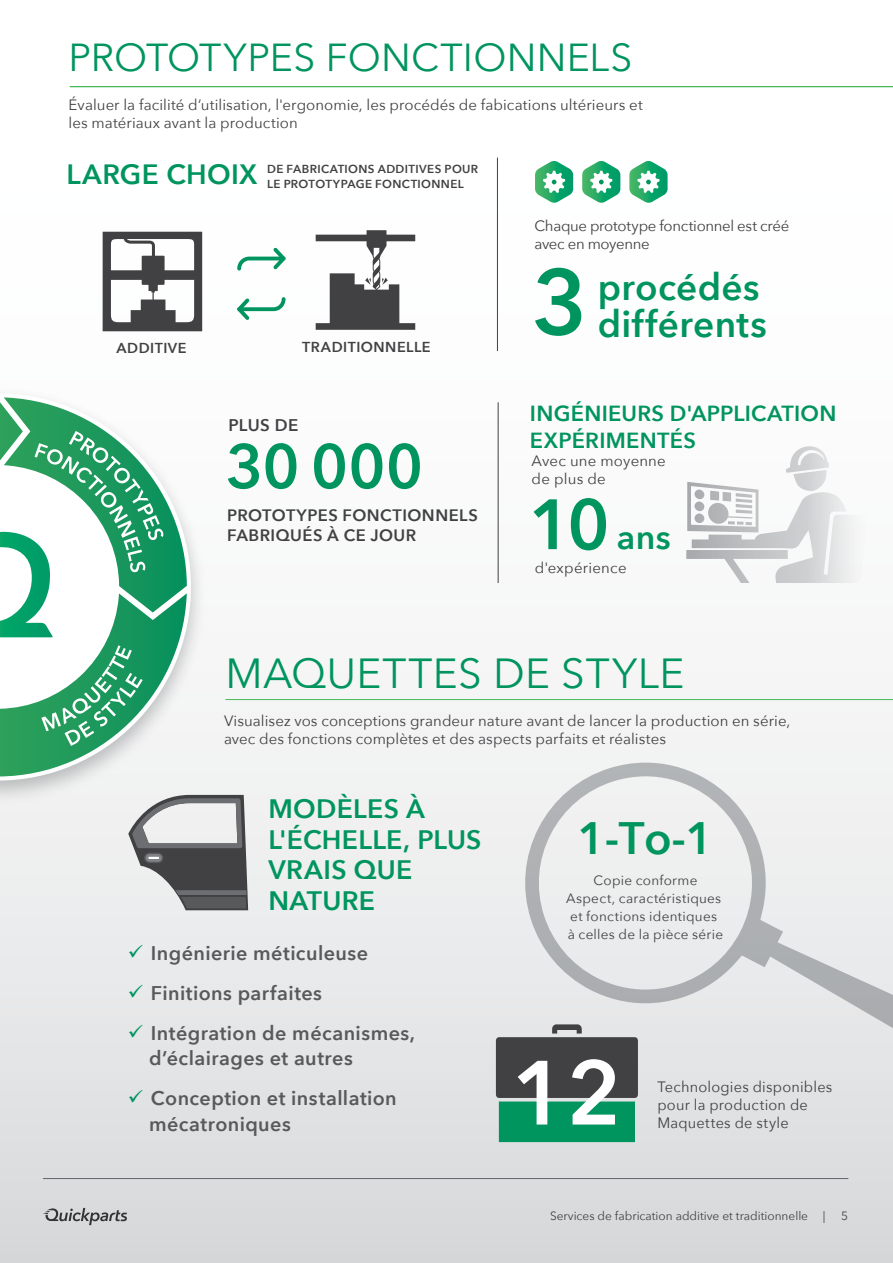
<style>
.page{position:relative;width:893px;height:1263px;background:#fff}
.page>*{position:absolute;margin:0;border:0;box-sizing:border-box;transform-origin:0 0}
.t1{font:600 91.65px "Avenir Next";color:#00945e}
.t2{font:600 90px "Avenir Next";color:#fff}
.t3{font:600 61.8px "Avenir Next";color:#00945e}
.t4{font:600 45.3px "Avenir Next";color:#00945e}
.t5{font:42px "Avenir Next";letter-spacing:.01em;color:#00945e}
.t6{font:39px "Avenir Next";letter-spacing:.005em;color:#00945e}
.t7{font:600 36.9px/36.9px "Avenir Next";letter-spacing:.01em;color:#00945e}
.t8{font:600 33.75px "Avenir Next";color:#00945e}
.t9{font:600 27.9px "Avenir Next";letter-spacing:.01em;color:#00945e}
.t10{font:600 26.7px/30.9px "Avenir Next";letter-spacing:.01em;color:#00945e}
.t11{font:600 21.9px/26.2px "Avenir Next";letter-spacing:.015em;color:#00945e}
.t12{font:600 19.8px/25.5px "Avenir Next";letter-spacing:.02em;color:#58595b}
.t13{font:600 16.8px "Avenir Next";letter-spacing:.015em;color:#414042}
.t14{font:600 16.5px/19.8px "Avenir Next";letter-spacing:.03em;color:#414042}
.t15{font:15px/18px "Avenir Next";letter-spacing:.005em;color:#414042}
.t16{font:15px/18px "Avenir Next";letter-spacing:-.02em;color:#414042}
.t17{font:600 14.4px "Avenir Next";letter-spacing:.035em;color:#414042}
.t18{font:13.5px/18px "Avenir Next";letter-spacing:.02em;color:#414042;text-align:center}
.t19{font:12px "Avenir Next";color:#414042}
.t20{font:600 11.7px "Avenir Next";letter-spacing:.03em;color:#414042}
.s1{font-size:70.35px}
.s2{color:#00945e}
</style>
<div class="page">
<div style="left:0;top:0;width:893px;height:1263px;background:linear-gradient(to bottom,#fff,#dedfe1)"></div>
<img style="left:0;top:67px;width:212px;height:312px">
<svg style="left:535px;top:161px;width:38px;height:42px"></svg>
<svg style="left:582px;top:161px;width:38px;height:42px"></svg>
<svg style="left:629px;top:161px;width:39px;height:42px"></svg>
<svg style="left:103px;top:232px;width:99px;height:99px"></svg>
<svg style="left:316px;top:230px;width:99px;height:100px"></svg>
<svg style="left:237px;top:248px;width:49px;height:22px"></svg>
<svg style="left:237px;top:297px;width:48px;height:23px"></svg>
<div style="left:499px;top:1101px;width:136px;height:41px;background:#00945e"></div>
<div style="left:496px;top:1037px;width:142px;height:61px;background:#414042;border-radius:3px"></div>
<hr style="left:498px;top:402px;width:1px;height:181px;background:#414042">
<svg style="left:686px;top:446px;width:183px;height:137px"></svg>
<hr style="left:225px;top:699px;width:668px;height:1px;background:#49b859">
<hr style="left:70px;top:86px;width:823px;height:1px;background:#49b859">
<svg style="left:525px;top:763px;width:368px;height:279px;fill:#ebeced"></svg>
<hr style="left:497px;top:158px;width:1px;height:193px;background:#414042">
<svg style="left:128px;top:795px;width:120px;height:115px"></svg>
<img style="left:0;top:379px;width:214px;height:433px">
<svg style="left:0;top:393px;width:191px;height:388px;fill:#f4f5f5"></svg>
<svg style="left:0;top:397px;width:187px;height:379px"></svg>
<svg style="left:0;top:431px;width:163px;height:206px"></svg>
<svg style="left:41px;top:645px;width:102px;height:101px"></svg>
<svg style="left:43px;top:1208px;width:84px;height:17px"></svg>
<hr style="left:43px;top:1178px;width:805px;height:1px;background:#626469">
<h3 class="t6" style="left:69px;top:25px;width:565px">PROTOTYPES FONCTIONNELS</h3>
<p class="t15" style="left:69px;top:95px;width:576px">Évaluer la facilité d’utilisation, l'ergonomie, les procédés de fabications ultérieurs et les matériaux avant la production</p>
<h3 class="t9" style="left:66px;top:151px;width:193px">LARGE CHOIX</h3>
<p class="t20" style="left:267px;top:159px;width:213px">DE FABRICATIONS ADDITIVES POUR</p>
<p class="t20" style="left:267px;top:174px;width:198px">LE PROTOTYPAGE FONCTIONNEL</p>
<p class="t17" style="left:116px;top:336px;width:72px">ADDITIVE</p>
<p class="t17" style="left:302px;top:334px;width:130px">TRADITIONNELLE</p>
<p class="t13" style="left:228px;top:410px;width:71px">PLUS DE</p>
<h3 class="t3" style="left:226px;top:413px;width:199px">30 000</h3>
<p class="t14" style="left:227px;top:505px;width:252px">PROTOTYPES FONCTIONNELS<br>FABRIQUÉS À CE JOUR</p>
<p class="t16" style="left:534px;top:216px;width:256px">Chaque prototype fonctionnel est créé avec en moyenne</p>
<h1 class="t1" style="left:532px;top:224px;width:57px">3</h1>
<h3 class="t7" style="left:598px;top:268px;width:170px">procédés différents</h3>
<h3 class="t11" style="left:530px;top:400px;width:308px">INGÉNIEURS D'APPLICATION<br>EXPÉRIMENTÉS</h3>
<p class="t15" style="left:532px;top:451px;width:136px">Avec une moyenne de plus de</p>
<h3 class="t8" style="left:529px;top:508px;width:144px"><span class="s1">10</span> ans</h3>
<p class="t15" style="left:535px;top:558px;width:93px">d'expérience</p>
<h3 class="t5" style="left:225px;top:637px;width:460px">MAQUETTES DE STYLE</h3>
<p class="t15" style="left:224px;top:711px;width:568px">Visualisez vos conceptions grandeur nature avant de lancer la production en série, avec des fonctions complètes et des aspects parfaits et réalistes</p>
<h3 class="t10" style="left:268px;top:792px;width:215px">MODÈLES À<br>L'ÉCHELLE, PLUS<br>VRAIS QUE<br>NATURE</h3>
<h3 class="t12" style="left:128px;top:940px;width:242px"><span class="s2">✓</span> Ingénierie méticuleuse</h3>
<h3 class="t12" style="left:128px;top:980px;width:196px"><span class="s2">✓</span> Finitions parfaites</h3>
<h3 class="t12" style="left:149px;top:1019px;width:267px;text-indent:-21px"><span class="s2">✓</span> Intégration de mécanismes, d’éclairages et autres</h3>
<h3 class="t12" style="left:149px;top:1085px;width:249px;text-indent:-21px"><span class="s2">✓</span> Conception et installation mécatroniques</h3>
<h3 class="t4" style="left:578px;top:799px;width:137px">1-To-1</h3>
<p class="t18" style="left:566px;top:870px;width:159px">Copie conforme<br>Aspect, caractéristiques et fonctions identiques à celles de la pièce série</p>
<h2 class="t2" style="left:511px;top:1016px;width:111px">12</h2>
<p class="t15" style="left:657px;top:1077px;width:177px">Technologies disponibles pour la production de<br>Maquettes de style</p>
<p class="t19" style="left:550px;top:1205px;width:277px">Services de fabrication additive et traditionnelle |</p>
<p class="t19" style="left:841px;top:1206px;width:8px">5</p>
</div>
